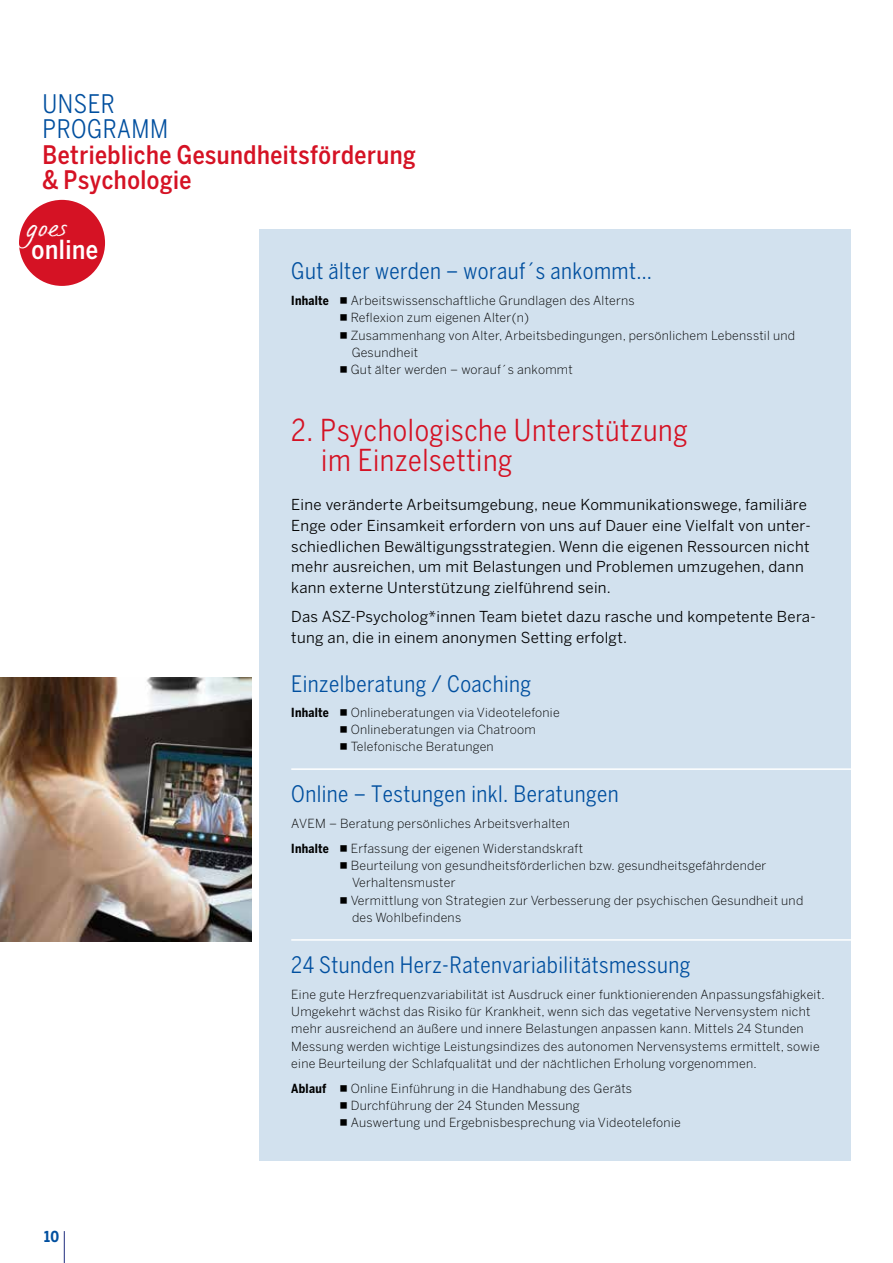
<style>
.page{position:relative;width:893px;height:1263px;background:#fff}
.page>*{position:absolute;margin:0;border:0;box-sizing:border-box;transform-origin:0 0}
.t1{font:condensed 30px/30px "Benton Sans";letter-spacing:.02em;color:#d51224}
.t2{font:500 condensed 26.1px "Benton Sans";letter-spacing:.02em;color:#fff}
.t3{font:26.1px "FS Sammy";color:#fff}
.t4{font:500 condensed 25.35px/25.5px "Benton Sans";letter-spacing:.02em;color:#d51224}
.t5{font:condensed 25.35px/25.5px "Benton Sans";letter-spacing:.02em;color:#004f9f}
.t6{font:condensed 22.5px "Benton Sans";letter-spacing:.02em;color:#004f9f}
.t7{font:15px/20.7px "Benton Sans";letter-spacing:.02em;color:#000}
.t8{font:700 condensed 15px "Benton Sans";color:#004f9f}
.t9{font:300 12.45px/17.2px "Benton Sans";letter-spacing:.02em;color:#000}
.t10{font:700 condensed 12.45px "Benton Sans";letter-spacing:.02em;color:#000}
.s1{font-size:21.9px}
</style>
<div class="page">
<div style="left:259px;top:230px;width:591px;height:931px;background:#d2e1ee"></div>
<hr style="left:64px;top:1231px;width:1px;height:32px;background:#283583">
<div style="left:19px;top:200px;width:86px;height:86px;background:#d51224;border-radius:50%"></div>
<hr style="left:291px;top:768px;width:599px;height:2px;background:#fff">
<hr style="left:291px;top:939px;width:599px;height:2px;background:#fff">
<img style="left:0;top:677px;width:252px;height:264px">
<h3 class="t5" style="left:43px;top:91px;width:127px">UNSER<br>PROGRAMM</h3>
<h3 class="t4" style="left:43px;top:142px;width:375px">Betriebliche Gesundheitsförderung &amp; Psychologie</h3>
<h2 class="t3" style="left:26px;top:212px;width:42px">g oe<span class="s1">s</span></h2>
<h2 class="t2" style="left:32px;top:234px;width:68px">online</h2>
<p class="t8" style="left:44px;top:1228px;width:16px">10</p>
<h3 class="t6" style="left:291px;top:258px;width:362px">Gut älter werden – worauf´s ankommt…</h3>
<p class="t10" style="left:291px;top:293px;width:39px">Inhalte</p>
<p class="t9" style="left:351px;top:292px;width:446px">Arbeitswissenschaftliche Grundlagen des Alterns<br>Reflexion zum eigenen Alter(n)<br>Zusammenhang von Alter, Arbeitsbedingungen, persönlichem Lebensstil und Gesundheit<br>Gut älter werden – worauf´s ankommt</p>
<h1 class="t1" style="left:321px;top:415px;width:368px;text-indent:-30px">2. Psychologische Unterstützung im Einzelsetting</h1>
<p class="t7" style="left:291px;top:494px;width:521px">Eine veränderte Arbeitsumgebung, neue Kommunikationswege, familiäre Enge oder Einsamkeit erfordern von uns auf Dauer eine Vielfalt von unter&shy;schiedlichen Bewältigungsstrategien. Wenn die eigenen Ressourcen nicht mehr ausreichen, um mit Belastungen und Problemen umzugehen, dann kann externe Unterstützung zielführend sein.</p>
<p class="t7" style="left:291px;top:606px;width:526px">Das ASZ-Psycholog*innen Team bietet dazu rasche und kompetente Bera&shy;tung an, die in einem anonymen Setting erfolgt.</p>
<h3 class="t6" style="left:291px;top:670px;width:241px">Einzelberatung / Coaching</h3>
<p class="t10" style="left:291px;top:705px;width:39px">Inhalte</p>
<p class="t9" style="left:351px;top:703px;width:210px">Onlineberatungen via Videotelefonie<br>Onlineberatungen via Chatroom<br>Telefonische Beratungen</p>
<h3 class="t6" style="left:291px;top:781px;width:329px">Online – Testungen inkl. Beratungen</h3>
<p class="t9" style="left:291px;top:815px;width:280px">AVEM – Beratung persönliches Arbeitsverhalten</p>
<p class="t10" style="left:291px;top:841px;width:39px">Inhalte</p>
<p class="t9" style="left:351px;top:840px;width:454px">Erfassung der eigenen Widerstandskraft<br>Beurteilung von gesundheitsförderlichen bzw. gesundheitsgefährdender Verhaltensmuster<br>Vermittlung von Strategien zur Verbesserung der psychischen Gesundheit und des Wohlbefindens</p>
<h3 class="t6" style="left:291px;top:952px;width:401px">24 Stunden Herz-Ratenvariabilitätsmessung</h3>
<p class="t9" style="left:291px;top:986px;width:535px">Eine gute Herzfrequenzvariabilität ist Ausdruck einer funktionierenden Anpassungsfähigkeit.<br>Umgekehrt wächst das Risiko für Krankheit, wenn sich das vegetative Nervensystem nicht mehr ausreichend an äußere und innere Belastungen anpassen kann. Mittels 24 Stunden Messung werden wichtige Leistungsindizes des autonomen Nervensystems ermittelt, sowie eine Beurteilung der Schlafqualität und der nächtlichen Erholung vorgenommen.</p>
<p class="t10" style="left:291px;top:1081px;width:37px">Ablauf</p>
<p class="t9" style="left:351px;top:1079px;width:331px">Online Einführung in die Handhabung des Geräts<br>Durchführung der 24 Stunden Messung<br>Auswertung und Ergebnisbesprechung via Videotelefonie</p>
</div>
